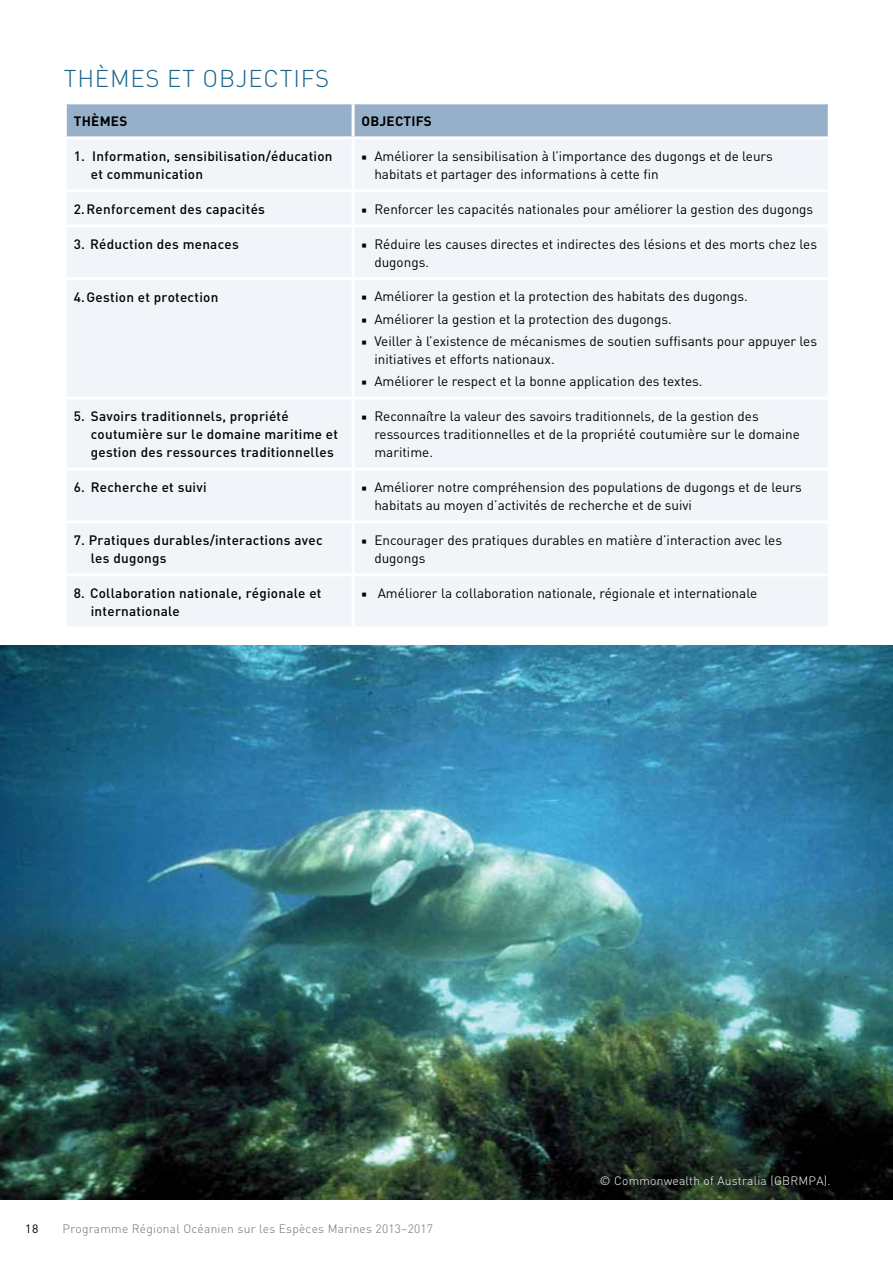
<style>
.page{position:relative;width:893px;height:1263px;background:#fff}
.page>*{position:absolute;margin:0;border:0;box-sizing:border-box;transform-origin:0 0}
.t1{font:300 24px "DIN";letter-spacing:.03em;color:#19658c}
.t2{font:13.5px/18px "DIN";color:#000}
.t3{font:500 13.5px/18px "DIN";letter-spacing:.02em;color:#000}
.t4{font:700 13.5px "DIN";letter-spacing:.02em;color:#000}
.t5{font:300 12px "DIN";letter-spacing:.02em;color:#6d6e71}
.t6{font:300 12px "DIN";letter-spacing:.02em;color:#fff}
.t7{font:12px "DIN";color:#000}
.s1{font-family:"Minion Pro"}
</style>
<div class="page">
<div style="left:67px;top:104px;width:761px;height:32px;background:#97b0c9"></div>
<div style="left:67px;top:140px;width:761px;height:486px;background:#f1f4f8"></div>
<hr style="left:352px;top:104px;width:3px;height:32px;background:#fff">
<hr style="left:352px;top:139px;width:3px;height:50px;background:#fff">
<hr style="left:64px;top:189px;width:289px;height:3px;background:#fff">
<hr style="left:353px;top:189px;width:478px;height:3px;background:#fff">
<hr style="left:352px;top:192px;width:3px;height:32px;background:#fff">
<hr style="left:64px;top:224px;width:289px;height:3px;background:#fff">
<hr style="left:353px;top:224px;width:478px;height:3px;background:#fff">
<hr style="left:352px;top:227px;width:3px;height:50px;background:#fff">
<hr style="left:64px;top:277px;width:289px;height:3px;background:#fff">
<hr style="left:353px;top:277px;width:478px;height:3px;background:#fff">
<hr style="left:352px;top:280px;width:3px;height:117px;background:#fff">
<hr style="left:64px;top:397px;width:289px;height:3px;background:#fff">
<hr style="left:353px;top:397px;width:478px;height:3px;background:#fff">
<hr style="left:352px;top:400px;width:3px;height:68px;background:#fff">
<hr style="left:64px;top:468px;width:289px;height:3px;background:#fff">
<hr style="left:353px;top:468px;width:478px;height:3px;background:#fff">
<hr style="left:352px;top:471px;width:3px;height:49px;background:#fff">
<hr style="left:64px;top:520px;width:289px;height:3px;background:#fff">
<hr style="left:353px;top:520px;width:478px;height:3px;background:#fff">
<hr style="left:352px;top:523px;width:3px;height:50px;background:#fff">
<hr style="left:64px;top:573px;width:289px;height:3px;background:#fff">
<hr style="left:353px;top:573px;width:478px;height:3px;background:#fff">
<hr style="left:352px;top:576px;width:3px;height:50px;background:#fff">
<img style="left:0;top:645px;width:893px;height:554px">
<h1 class="t1" style="left:64px;top:63px;width:267px">THÈMES ET OBJECTIFS</h1>
<p class="t4" style="left:74px;top:112px;width:55px">THÈMES</p>
<p class="t4" style="left:362px;top:112px;width:72px">OBJECTIFS</p>
<p class="t3" style="left:91px;top:147px;width:243px;text-indent:-17px">1. Information, sensibilisation/éducation et communication</p>
<p class="t2" style="left:374px;top:147px;width:400px;text-indent:-13px"><span class="s1">■</span> Améliorer la sensibilisation à l’importance des dugongs et de leurs habitats et partager des informations à cette fin</p>
<p class="t3" style="left:74px;top:200px;width:193px">2.Renforcement des capacités</p>
<p class="t2" style="left:362px;top:200px;width:453px"><span class="s1">■</span> Renforcer les capacités nationales pour améliorer la gestion des dugongs</p>
<p class="t3" style="left:74px;top:234px;width:167px">3. Réduction des menaces</p>
<p class="t2" style="left:374px;top:235px;width:444px;text-indent:-13px"><span class="s1">■</span> Réduire les causes directes et indirectes des lésions et des morts chez les dugongs.</p>
<p class="t3" style="left:74px;top:287px;width:146px">4.Gestion et protection</p>
<p class="t2" style="left:362px;top:287px;width:388px"><span class="s1">■</span> Améliorer la gestion et la protection des habitats des dugongs.</p>
<p class="t2" style="left:362px;top:310px;width:312px"><span class="s1">■</span> Améliorer la gestion et la protection des dugongs.</p>
<p class="t2" style="left:374px;top:332px;width:444px;text-indent:-13px"><span class="s1">■</span> Veiller à l’existence de mécanismes de soutien suffisants pour appuyer les initiatives et efforts nationaux.</p>
<p class="t2" style="left:362px;top:372px;width:342px"><span class="s1">■</span> Améliorer le respect et la bonne application des textes.</p>
<p class="t3" style="left:91px;top:407px;width:249px;text-indent:-17px">5. Savoirs traditionnels, propriété coutumière sur le domaine maritime et gestion des ressources traditionnelles</p>
<p class="t2" style="left:374px;top:407px;width:427px;text-indent:-13px"><span class="s1">■</span> Reconnaître la valeur des savoirs traditionnels, de la gestion des ressources traditionnelles et de la propriété coutumière sur le domaine maritime.</p>
<p class="t3" style="left:74px;top:478px;width:134px">6. Recherche et suivi</p>
<p class="t2" style="left:374px;top:478px;width:429px;text-indent:-13px"><span class="s1">■</span> Améliorer notre compréhension des populations de dugongs et de leurs habitats au moyen d’activités de recherche et de suivi</p>
<p class="t3" style="left:91px;top:531px;width:233px;text-indent:-17px">7. Pratiques durables/interactions avec les dugongs</p>
<p class="t2" style="left:374px;top:531px;width:409px;text-indent:-13px"><span class="s1">■</span> Encourager des pratiques durables en matière d’interaction avec les dugongs</p>
<p class="t3" style="left:91px;top:583px;width:232px;text-indent:-17px">8. Collaboration nationale, régionale et internationale</p>
<p class="t2" style="left:362px;top:584px;width:397px"><span class="s1">■</span> Améliorer la collaboration nationale, régionale et internationale</p>
<p class="t7" style="left:25px;top:1221px;width:15px">18</p>
<p class="t5" style="left:63px;top:1221px;width:372px">Programme Régional Océanien sur les Espèces Marines 2013–2017</p>
<p class="t6" style="left:600px;top:1173px;width:232px">© Commonwealth of Australia (GBRMPA).</p>
</div>
